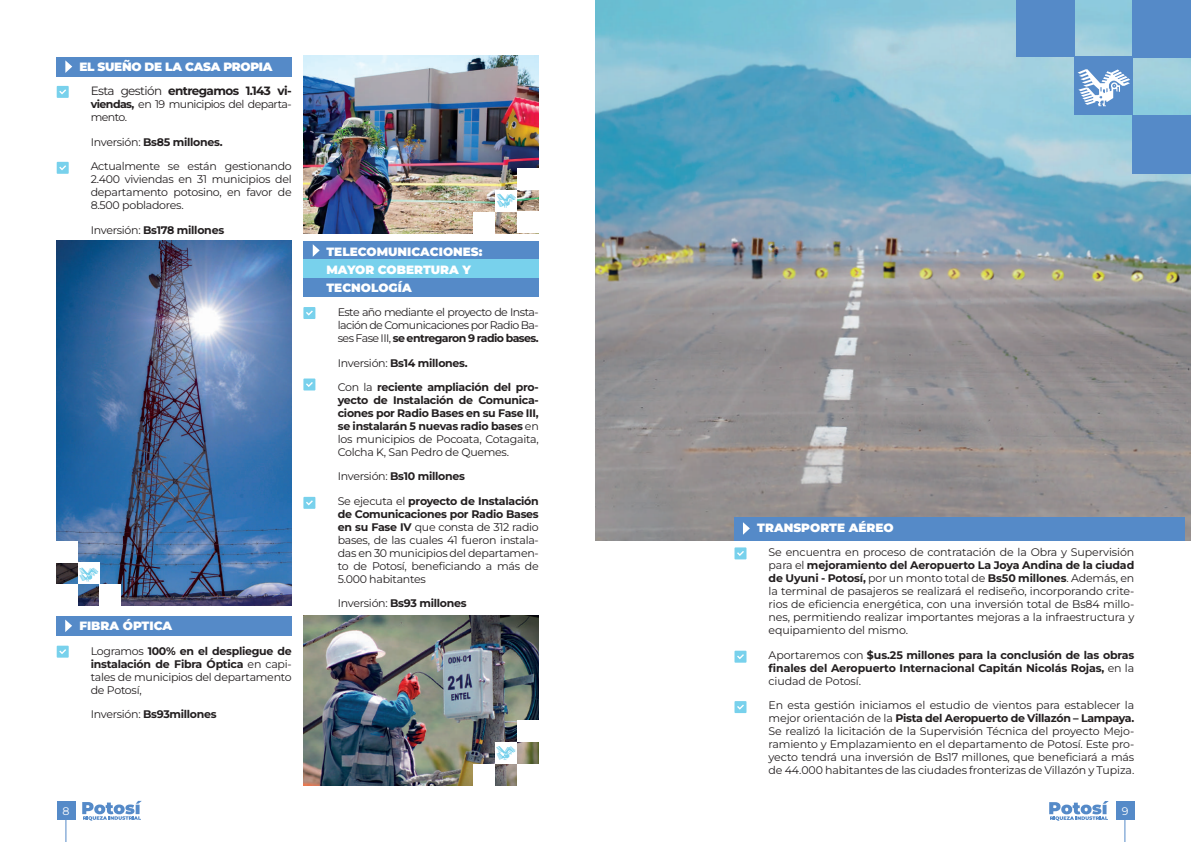
<style>
.page{position:relative;width:1191px;height:842px;background:#fff}
.page>*{position:absolute;margin:0;border:0;box-sizing:border-box;transform-origin:0 0}
.t1{font:900 12px/18px "Montserrat";color:#fff}
.t2{font:900 12px/24.3px "Montserrat";letter-spacing:-.025em;color:#fff}
.t3{font:11px/13px "Montserrat";letter-spacing:-.025em;color:#231f20;text-align:justify}
.t4{font:700 11px/13px "Montserrat";letter-spacing:-.025em;color:#231f20;text-align:justify}
.t5{font:11px/13px "Montserrat";letter-spacing:-.05em;color:#231f20}
.t6{font:11px "Montserrat";color:#fff}
.s1{font-weight:400;color:#231f20}
.s2{font-weight:700;color:#231f20}
.s3{font-weight:700}
.s4{font-weight:400}
</style>
<div class="page">
<img style="left:595px;top:0;width:595px;height:541px">
<div style="left:303px;top:241px;width:235px;height:18px;background:#558ac8"></div>
<div style="left:303px;top:259px;width:235px;height:19px;background:#78d1ec"></div>
<div style="left:303px;top:278px;width:235px;height:19px;background:#558ac8"></div>
<div style="left:734px;top:517px;width:451px;height:24px;background:#558ac8"></div>
<div style="left:57px;top:57px;width:235px;height:20px;background:#558ac8"></div>
<div style="left:57px;top:616px;width:235px;height:20px;background:#558ac8"></div>
<img style="left:57px;top:240px;width:235px;height:366px">
<img style="left:304px;top:615px;width:234px;height:170px">
<img style="left:304px;top:56px;width:235px;height:177px">
<svg style="left:65px;top:60px;width:7px;height:13px"></svg>
<svg style="left:313px;top:244px;width:7px;height:13px"></svg>
<svg style="left:65px;top:620px;width:7px;height:12px"></svg>
<svg style="left:57px;top:86px;width:12px;height:12px"></svg>
<svg style="left:57px;top:162px;width:12px;height:12px"></svg>
<svg style="left:303px;top:307px;width:12px;height:12px"></svg>
<svg style="left:303px;top:378px;width:12px;height:12px"></svg>
<svg style="left:303px;top:497px;width:12px;height:12px"></svg>
<svg style="left:57px;top:646px;width:12px;height:12px"></svg>
<svg style="left:734px;top:547px;width:12px;height:12px"></svg>
<svg style="left:734px;top:651px;width:12px;height:12px"></svg>
<svg style="left:734px;top:701px;width:12px;height:12px"></svg>
<svg style="left:743px;top:522px;width:7px;height:13px"></svg>
<div style="left:517px;top:168px;width:22px;height:22px;background:#fff"></div>
<div style="left:495px;top:190px;width:22px;height:22px;background:#fff"></div>
<div style="left:517px;top:211px;width:22px;height:22px;background:#fff"></div>
<div style="left:473px;top:212px;width:22px;height:21px;background:#fff"></div>
<svg style="left:496px;top:194px;width:20px;height:14px"></svg>
<div style="left:517px;top:720px;width:21px;height:22px;background:#fff"></div>
<div style="left:495px;top:742px;width:22px;height:22px;background:#fff"></div>
<div style="left:517px;top:764px;width:21px;height:22px;background:#fff"></div>
<div style="left:473px;top:764px;width:22px;height:22px;background:#fff"></div>
<svg style="left:496px;top:746px;width:20px;height:14px"></svg>
<div style="left:56px;top:541px;width:22px;height:21px;background:#fff"></div>
<div style="left:78px;top:562px;width:21px;height:22px;background:#fff"></div>
<div style="left:56px;top:584px;width:22px;height:22px;background:#fff"></div>
<div style="left:99px;top:584px;width:22px;height:22px;background:#fff"></div>
<svg style="left:79px;top:568px;width:19px;height:13px"></svg>
<div style="left:1132px;top:115px;width:59px;height:59px;background:#558ac8"></div>
<div style="left:1074px;top:57px;width:58px;height:58px;background:#558ac8"></div>
<div style="left:1132px;top:0;width:59px;height:57px;background:#558ac8"></div>
<div style="left:1016px;top:0;width:58px;height:57px;background:#558ac8"></div>
<svg style="left:1077px;top:69px;width:53px;height:37px"></svg>
<div style="left:1115px;top:801px;width:19px;height:19px;background:#558ac8"></div>
<svg style="left:1124px;top:820px;width:1px;height:22px"></svg>
<div style="left:56px;top:801px;width:19px;height:19px;background:#558ac8"></div>
<svg style="left:65px;top:820px;width:1px;height:22px"></svg>
<svg style="left:82px;top:801px;width:60px;height:20px"></svg>
<svg style="left:1049px;top:801px;width:59px;height:20px"></svg>
<p class="t2" style="left:91px;top:54px;width:202px;text-indent:-11px">EL SUEÑO DE LA CASA PROPIA<br><span class="s1">Esta gestión</span> <span class="s2">entregamos 1.143 vi-</span></p>
<p class="t5" style="left:91px;top:98px;width:202px"><span class="s3">viendas,</span> en 19 municipios del departa&shy;mento.</p>
<p class="t4" style="left:91px;top:135px;width:133px"><span class="s4">Inversión:</span> Bs85 millones.</p>
<p class="t3" style="left:91px;top:159px;width:202px">Actualmente se están gestionando 2.400 viviendas en 31 municipios del departamento potosino, en favor de 8.500 pobladores.</p>
<p class="t4" style="left:91px;top:223px;width:135px"><span class="s4">Inversión:</span> Bs178 millones</p>
<p class="t1" style="left:79px;top:616px;width:94px">FIBRA ÓPTICA</p>
<p class="t3" style="left:91px;top:644px;width:202px">Logramos <span class="s3">100% en el despliegue de instalación de Fibra Óptica</span> en capi&shy;tales de municipios del departamento de Potosí,</p>
<p class="t4" style="left:91px;top:707px;width:128px"><span class="s4">Inversión:</span> Bs93millones</p>
<p class="t1" style="left:326px;top:242px;width:157px">TELECOMUNICACIONES:<br>MAYOR COBERTURA Y<br>TECNOLOGÍA</p>
<p class="t3" style="left:338px;top:305px;width:202px">Este año mediante el proyecto de Insta&shy;lación de Comunicaciones por Radio Ba&shy;ses Fase III, <span class="s3">se entregaron 9 radio bases.</span></p>
<p class="t4" style="left:338px;top:356px;width:131px"><span class="s4">Inversión:</span> Bs14 millones.</p>
<p class="t4" style="left:338px;top:380px;width:202px"><span class="s4">Con la</span> reciente ampliación del pro&shy;yecto de Instalación de Comunica&shy;ciones por Radio Bases en su Fase III, se instalarán 5 nuevas radio bases <span class="s4">en los municipios de Pocoata, Cotagaita, Colcha K, San Pedro de Quemes.</span></p>
<p class="t4" style="left:338px;top:469px;width:129px"><span class="s4">Inversión:</span> Bs10 millones</p>
<p class="t3" style="left:338px;top:494px;width:202px">Se ejecuta el <span class="s3">proyecto de Instalación de Comunicaciones por Radio Bases en su Fase IV</span> que consta de 312 radio bases, de las cuales 41 fueron instala&shy;das en 30 municipios del departamen&shy;to de Potosí, beneficiando a más de 5.000 habitantes</p>
<p class="t4" style="left:338px;top:596px;width:130px"><span class="s4">Inversión:</span> Bs93 millones</p>
<p class="t1" style="left:757px;top:518px;width:138px">TRANSPORTE AÉREO</p>
<p class="t3" style="left:768px;top:545px;width:367px">Se encuentra en proceso de contratación de la Obra y Supervisión para el <span class="s3">mejoramiento del Aeropuerto La Joya Andina de la ciudad de Uyuni - Potosí,</span> por un monto total de <span class="s3">Bs50 millones</span>. Además, en la terminal de pasajeros se realizará el rediseño, incorporando crite&shy;rios de eficiencia energética, con una inversión total de Bs84 millo&shy;nes, permitiendo realizar importantes mejoras a la infraestructura y equipamiento del mismo.</p>
<p class="t4" style="left:768px;top:648px;width:367px"><span class="s4">Aportaremos con</span> $us.25 millones para la conclusión de las obras finales del Aeropuerto Internacional Capitán Nicolás Rojas, <span class="s4">en la ciudad de Potosí.</span></p>
<p class="t3" style="left:768px;top:698px;width:367px">En esta gestión iniciamos el estudio de vientos para establecer la mejor orientación de la <span class="s3">Pista del Aeropuerto de Villazón – Lampaya.<br></span>Se realizó la licitación de la Supervisión Técnica del proyecto Mejo&shy;ramiento y Emplazamiento en el departamento de Potosí. Este pro&shy;yecto tendrá una inversión de Bs17 millones, que beneficiará a más de 44.000 habitantes de las ciudades fronterizas de Villazón y Tupiza.</p>
<p class="t6" style="left:63px;top:803px;width:9px">8</p>
<p class="t6" style="left:1121px;top:803px;width:8px">9</p>
</div>
